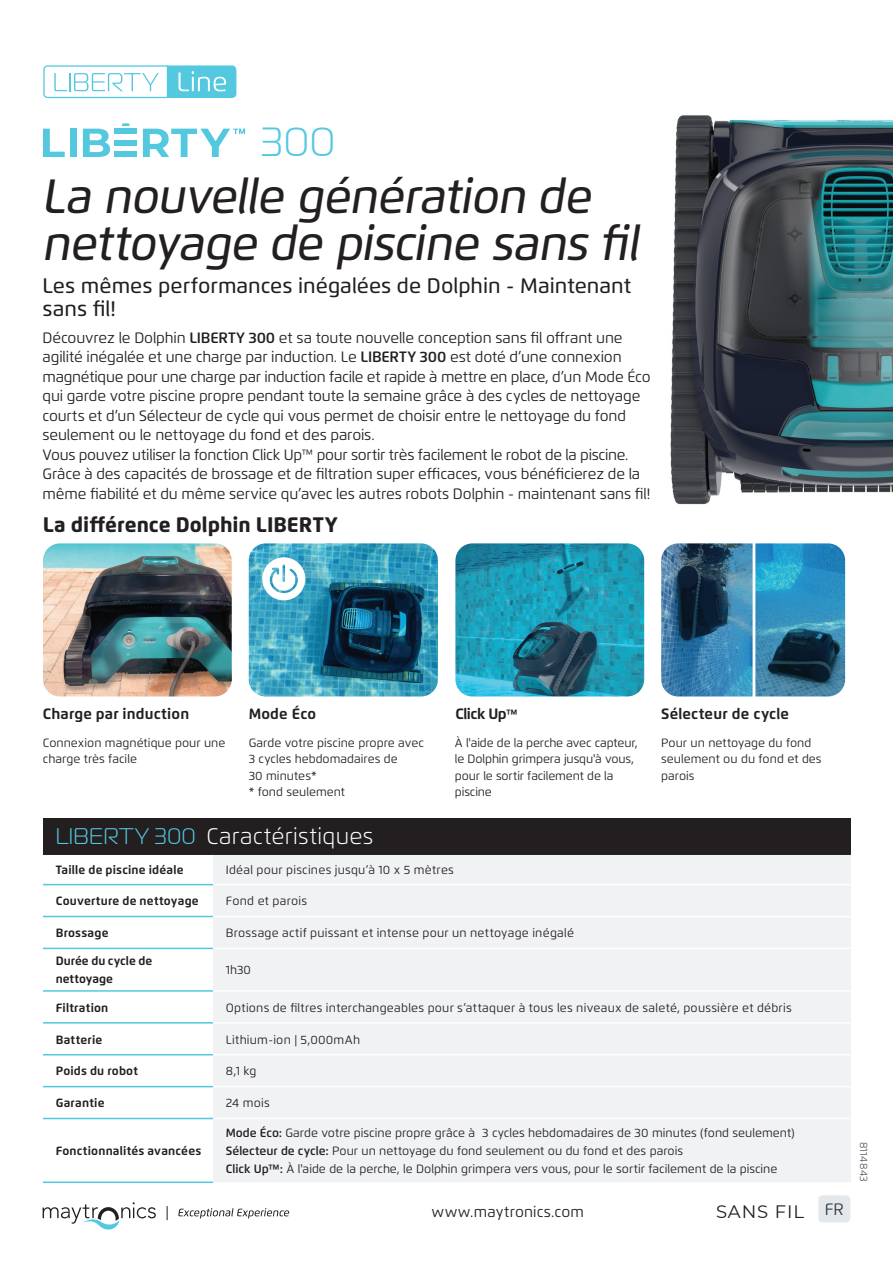
<style>
.page{position:relative;width:893px;height:1263px;background:#fff}
.page>*{position:absolute;margin:0;border:0;box-sizing:border-box;transform-origin:0 0}
.t1{font:italic 500 48px/46.5px "Flexo";letter-spacing:-.015em;color:#231f20}
.t2{font:300 40.5px "Magistral";color:#54c8df}
.t3{font:300 22.5px "Flexo";letter-spacing:.01em;color:#fff}
.t4{font:500 21px/22.5px "Flexo";color:#231f20}
.t5{font:800 21px "Flexo";letter-spacing:-.005em;color:#231f20}
.t6{font:18px "Montserrat";letter-spacing:.05em;color:#231f20}
.t7{font:16.5px "Flexo";color:#343d47}
.t8{font:15px/19.5px "Flexo";letter-spacing:-.01em;color:#231f20}
.t9{font:700 15px "Flexo";letter-spacing:.01em;color:#231f20}
.t10{font:15px "Flexo";letter-spacing:.01em;color:#231f20}
.t11{font:12px/16.5px "Flexo";color:#231f20}
.t12{font:12px "Flexo";letter-spacing:.02em;color:#231f20}
.t13{font:700 12px "Flexo";letter-spacing:.015em;color:#231f20}
.t14{font:700 12px/18px "Flexo";letter-spacing:-.005em;color:#231f20}
.t15{font:12px "Flexo";letter-spacing:.025em;color:#231f20}
.t16{font:300 10.5px "Flexo";letter-spacing:.04em;color:#343d47}
.s1{font-weight:600}
.s2{font-size:12px}
.s3{font-family:"Magistral";color:#54c8df}
</style>
<div class="page">
<img style="left:670px;top:115px;width:223px;height:389px">
<div style="left:43px;top:819px;width:808px;height:34px;background:#231f20"></div>
<div style="left:213px;top:855px;width:638px;height:327px;background:#f1f2f4"></div>
<svg style="left:43px;top:883px;width:170px;height:237px"></svg>
<div style="left:213px;top:850px;width:638px;height:5px;background:#231f20"></div>
<div style="left:43px;top:850px;width:170px;height:5px;background:#231f20"></div>
<hr style="left:43px;top:884px;width:170px;height:1px;background:#54c8df">
<hr style="left:43px;top:916px;width:170px;height:1px;background:#54c8df">
<hr style="left:43px;top:948px;width:170px;height:1px;background:#54c8df">
<hr style="left:43px;top:990px;width:170px;height:2px;background:#54c8df">
<hr style="left:43px;top:1022px;width:170px;height:1px;background:#54c8df">
<hr style="left:43px;top:1054px;width:170px;height:1px;background:#54c8df">
<hr style="left:43px;top:1086px;width:170px;height:1px;background:#54c8df">
<hr style="left:213px;top:884px;width:638px;height:1px;background:#fff">
<hr style="left:213px;top:916px;width:638px;height:1px;background:#fff">
<hr style="left:213px;top:948px;width:638px;height:1px;background:#fff">
<hr style="left:213px;top:990px;width:638px;height:2px;background:#fff">
<hr style="left:213px;top:1022px;width:638px;height:1px;background:#fff">
<hr style="left:213px;top:1054px;width:638px;height:1px;background:#fff">
<hr style="left:213px;top:1086px;width:638px;height:1px;background:#fff">
<hr style="left:213px;top:1118px;width:638px;height:1px;background:#fff">
<hr style="left:43px;top:1118px;width:170px;height:1px;background:#54c8df">
<hr style="left:43px;top:1181px;width:170px;height:2px;background:#54c8df">
<svg style="left:818px;top:1195px;width:32px;height:27px"></svg>
<svg style="left:167px;top:1206px;width:1px;height:14px"></svg>
<svg style="left:178px;top:1208px;width:111px;height:10px"></svg>
<svg style="left:43px;top:1202px;width:113px;height:28px"></svg>
<svg style="left:43px;top:129px;width:22px;height:28px"></svg>
<div style="left:70px;top:129px;width:7px;height:28px;background:#54c8df"></div>
<svg style="left:83px;top:129px;width:27px;height:28px"></svg>
<svg style="left:143px;top:129px;width:102px;height:28px"></svg>
<div style="left:115px;top:129px;width:22px;height:5px;background:#54c8df"></div>
<div style="left:115px;top:152px;width:22px;height:5px;background:#54c8df"></div>
<div style="left:115px;top:140px;width:22px;height:5px;background:#54c8df"></div>
<svg style="left:122px;top:123px;width:7px;height:3px"></svg>
<img style="left:43px;top:543px;width:189px;height:153px">
<img style="left:455px;top:543px;width:189px;height:153px">
<img style="left:249px;top:543px;width:189px;height:153px">
<img style="left:661px;top:543px;width:184px;height:153px">
<svg style="left:43px;top:65px;width:193px;height:34px"></svg>
<svg style="left:262px;top:557px;width:43px;height:43px"></svg>
<h2 class="t2" style="left:260px;top:118px;width:76px">300</h2>
<h1 class="t1" style="left:43px;top:173px;width:598px">La nouvelle génération de nettoyage de piscine sans fil</h1>
<h3 class="t4" style="left:43px;top:275px;width:590px">Les mêmes performances inégalées de Dolphin - Maintenant sans fil!</h3>
<p class="t8" style="left:43px;top:328px;width:610px">Découvrez le Dolphin <span class="s1">LIBERTY 300</span> et sa toute nouvelle conception sans fil offrant une agilité inégalée et une charge par induction. Le <span class="s1">LIBERTY 300</span> est doté d’une connexion magnétique pour une charge par induction facile et rapide à mettre en place, d’un Mode Éco qui garde votre piscine propre pendant toute la semaine grâce à des cycles de nettoyage courts et d’un Sélecteur de cycle qui vous permet de choisir entre le nettoyage du fond seulement ou le nettoyage du fond et des parois.<br>Vous pouvez utiliser la fonction Click Up<span class="s2">™</span> pour sortir très facilement le robot de la piscine.<br>Grâce à des capacités de brossage et de filtration super efficaces, vous bénéficierez de la même fiabilité et du même service qu’avec les autres robots Dolphin - maintenant sans fil!</p>
<h3 class="t5" style="left:43px;top:511px;width:296px">La différence Dolphin LIBERTY</h3>
<p class="t9" style="left:43px;top:705px;width:148px">Charge par induction</p>
<p class="t9" style="left:249px;top:705px;width:69px">Mode Éco</p>
<p class="t9" style="left:455px;top:705px;width:64px">Click Up<span class="s2">™</span></p>
<p class="t9" style="left:661px;top:705px;width:129px">Sélecteur de cycle</p>
<p class="t11" style="left:43px;top:734px;width:184px">Connexion magnétique pour une charge très facile</p>
<p class="t11" style="left:249px;top:734px;width:176px">Garde votre piscine propre avec<br>3 cycles hebdomadaires de<br>30 minutes*<br>* fond seulement</p>
<p class="t11" style="left:455px;top:734px;width:184px">À l'aide de la perche avec capteur, le Dolphin grimpera jusqu'à vous, pour le sortir facilement de la piscine</p>
<p class="t11" style="left:661px;top:734px;width:162px">Pour un nettoyage du fond seulement ou du fond et des parois</p>
<h3 class="t3" style="left:56px;top:822px;width:319px"><span class="s3">LIBERTY 300</span> Caractéristiques</h3>
<p class="t13" style="left:56px;top:863px;width:129px">Taille de piscine idéale</p>
<p class="t12" style="left:226px;top:863px;width:230px">Idéal pour piscines jusqu’à 10 x 5 mètres</p>
<p class="t13" style="left:56px;top:894px;width:145px">Couverture de nettoyage</p>
<p class="t12" style="left:226px;top:894px;width:83px">Fond et parois</p>
<p class="t13" style="left:56px;top:926px;width:54px">Brossage</p>
<p class="t12" style="left:226px;top:926px;width:350px">Brossage actif puissant et intense pour un nettoyage inégalé</p>
<p class="t11" style="left:226px;top:962px;width:27px">1h30</p>
<p class="t14" style="left:56px;top:952px;width:98px">Durée du cycle de nettoyage</p>
<p class="t13" style="left:56px;top:1000px;width:54px">Filtration</p>
<p class="t12" style="left:226px;top:1000px;width:567px">Options de filtres interchangeables pour s’attaquer à tous les niveaux de saleté, poussière et débris</p>
<p class="t13" style="left:56px;top:1032px;width:48px">Batterie</p>
<p class="t15" style="left:226px;top:1032px;width:136px">Lithium-ion | 5,000mAh</p>
<p class="t13" style="left:56px;top:1064px;width:84px">Poids du robot</p>
<p class="t11" style="left:226px;top:1063px;width:32px">8,1 kg</p>
<p class="t13" style="left:56px;top:1096px;width:50px">Garantie</p>
<p class="t11" style="left:226px;top:1095px;width:45px">24 mois</p>
<p class="t11" style="left:226px;top:1124px;width:570px;line-height:18px"><span class="s1">Mode Éco:</span> Garde votre piscine propre grâce à 3 cycles hebdomadaires de 30 minutes (fond seulement)<br><span class="s1">Sélecteur de cycle:</span> Pour un nettoyage du fond seulement ou du fond et des parois<br><span class="s1">Click Up™:</span> À l'aide de la perche, le Dolphin grimpera vers vous, pour le sortir facilement de la piscine</p>
<p class="t13" style="left:56px;top:1143px;width:147px">Fonctionnalités avancées</p>
<p class="t10" style="left:431px;top:1202px;width:154px">www.maytronics.com</p>
<p class="t7" style="left:825px;top:1199px;width:21px">FR</p>
<p class="t6" style="left:716px;top:1199px;width:90px">SANS FIL</p>
<p class="t16" style="left:870px;top:1141px;width:42px;rotate:90deg">8114843</p>
</div>
